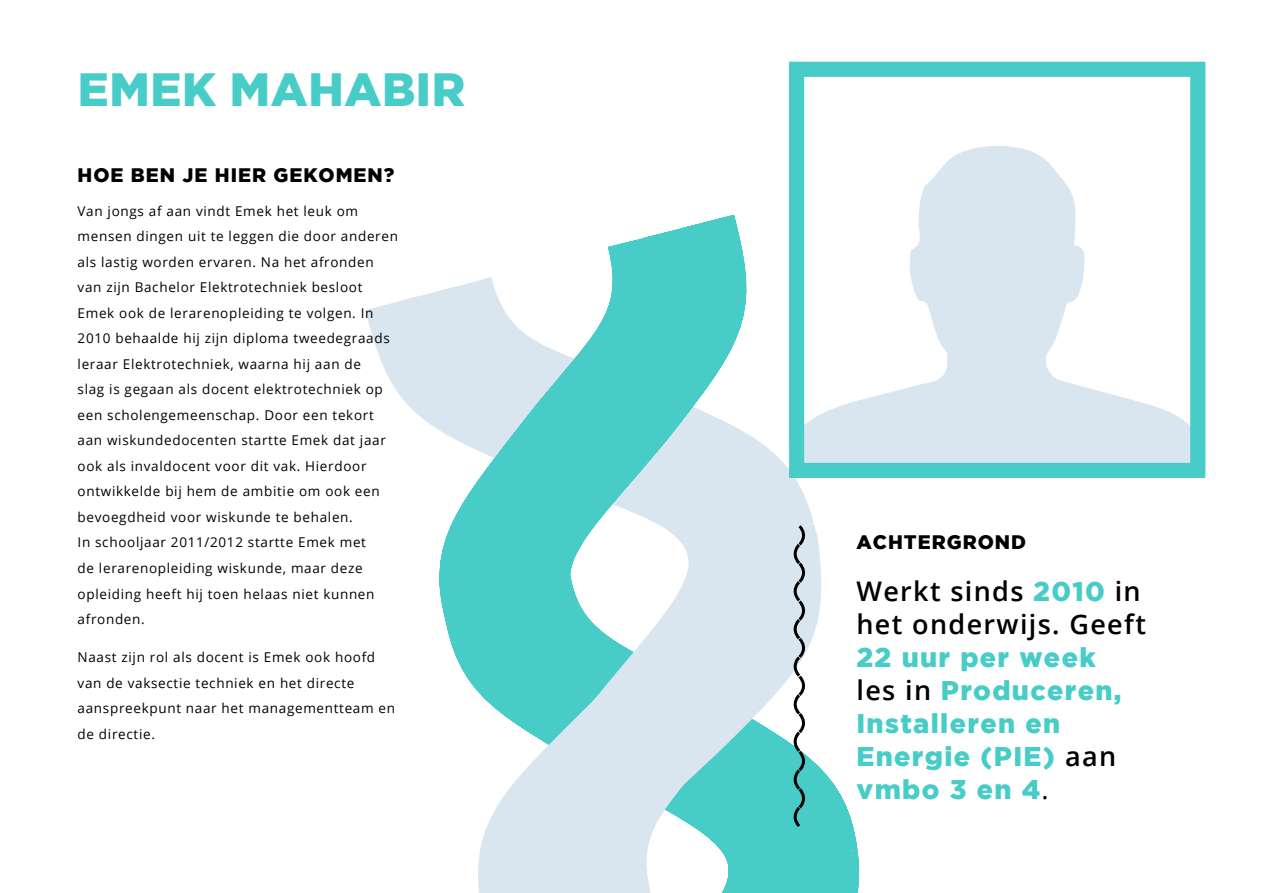
<style>
.page{position:relative;width:1263px;height:893px;background:#fff}
.page>*{position:absolute;margin:0;border:0;box-sizing:border-box;transform-origin:0 0}
.t1{font:900 46.5px "Gotham";letter-spacing:.015em;color:#48ccc8}
.t2{font:900 27px/33px "Gotham";letter-spacing:.05em;color:#48ccc8}
.t3{font:600 27px/33px "Open Sans";letter-spacing:.05em;color:#000}
.t4{font:900 19.5px "Gotham";letter-spacing:.05em;color:#000}
.t5{font:13.5px/25.5px "Open Sans";letter-spacing:.05em;color:#000}
.s1{font-family:"Gotham";font-weight:900;color:#48ccc8}
.s2{font-family:"Open Sans";font-weight:600;color:#000}
.s3{font-family:"Open Sans";font-weight:400;color:#000}
</style>
<div class="page">
<svg style="left:365px;top:300px;width:449px;height:593px"></svg>
<svg style="left:404px;top:214px;width:343px;height:464px"></svg>
<svg style="left:500px;top:522px;width:360px;height:371px"></svg>
<svg style="left:805px;top:146px;width:384px;height:316px"></svg>
<svg style="left:946px;top:353px;width:6px;height:16px"></svg>
<div style="left:789px;top:62px;width:416px;height:416px;border:15px solid #48ccc8"></div>
<h1 class="t1" style="left:78px;top:63px;width:389px">EMEK MAHABIR</h1>
<h3 class="t4" style="left:78px;top:164px;width:318px">HOE BEN JE HIER GEKOMEN?</h3>
<p class="t5" style="left:78px;top:198px;width:322px">Van jongs af aan vindt Emek het leuk om mensen dingen uit te leggen die door anderen als lastig worden ervaren. Na het afronden van zijn Bachelor Elektrotechniek besloot Emek ook de lerarenopleiding te volgen. In 2010 behaalde hij zijn diploma tweedegraads leraar Elektrotechniek, waarna hij aan de<br>slag is gegaan als docent elektrotechniek op een scholengemeenschap. Door een tekort aan wiskundedocenten startte Emek dat jaar ook als invaldocent voor dit vak. Hierdoor ontwikkelde bij hem de ambitie om ook een bevoegdheid voor wiskunde te behalen.<br>In schooljaar 2011/2012 startte Emek met<br>de lerarenopleiding wiskunde, maar deze opleiding heeft hij toen helaas niet kunnen afronden.</p>
<p class="t5" style="left:78px;top:644px;width:319px">Naast zijn rol als docent is Emek ook hoofd van de vaksectie techniek en het directe aanspreekpunt naar het managementteam en de directie.</p>
<h3 class="t4" style="left:856px;top:531px;width:171px">ACHTERGROND</h3>
<h2 class="t3" style="left:856px;top:574px;width:291px">Werkt sinds <span class="s1">2010</span> in het onderwijs. Geeft</h2>
<h2 class="t2" style="left:856px;top:640px;width:267px">22 uur per week <span class="s2">les in</span> Produceren,<br>Installeren en<br>Energie (PIE) <span class="s2">aan </span>vmbo 3 en 4<span class="s3">.</span></h2>
</div>
